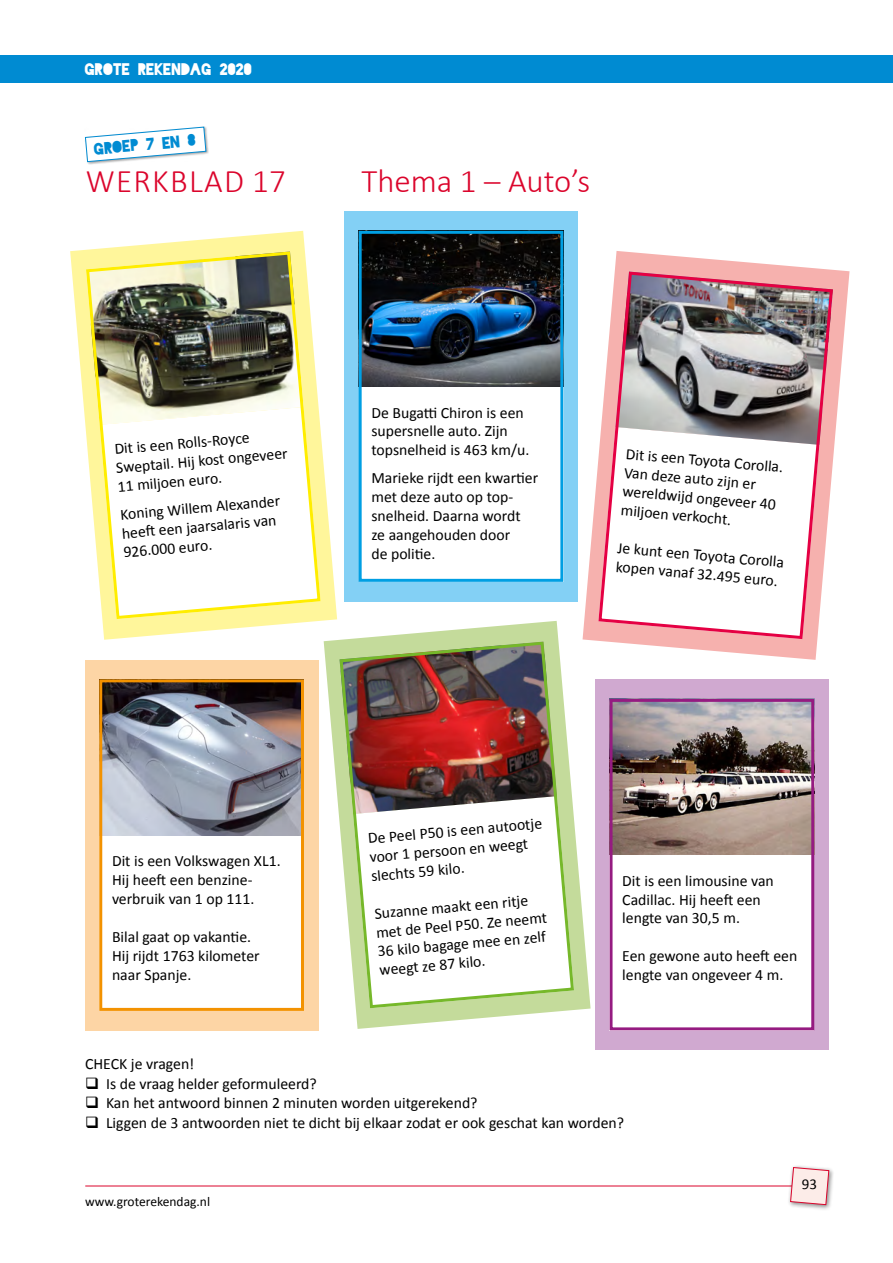
<style>
.page{position:relative;width:893px;height:1263px;background:#fff}
.page>*{position:absolute;margin:0;border:0;box-sizing:border-box;transform-origin:0 0}
.t1{font:300 33px "Calibri";color:#db052c}
.t2{font:300 33px "Calibri";letter-spacing:.04em;color:#db052c}
.t3{font:15.75px/18.9px "Calibri";color:#000}
.t4{font:15.75px "Blackout Midnight";color:#fff}
.t5{font:15.75px "Blackout Midnight";color:#008bd2}
.t6{font:15px "Calibri";color:#000}
.t7{font:13.5px "Calibri";color:#000}
</style>
<div class="page">
<hr style="left:85px;top:1185px;width:715px;height:1px;background:#db052c">
<div style="left:787px;top:1164px;width:47px;height:47px;background:#000;opacity:.5"></div>
<svg style="left:790px;top:1167px;width:40px;height:38px;background:#f1d2d2"></svg>
<div style="left:0;top:55px;width:893px;height:27px;background:#008bd2"></div>
<div style="left:85px;top:126px;width:124px;height:39px;background:#000;opacity:.35"></div>
<svg style="left:85px;top:126px;width:122px;height:36px"></svg>
<svg style="left:70px;top:231px;width:267px;height:409px"></svg>
<svg style="left:84px;top:250px;width:238px;height:371px"></svg>
<svg style="left:584px;top:251px;width:265px;height:409px"></svg>
<svg style="left:597px;top:270px;width:238px;height:371px"></svg>
<svg style="left:324px;top:621px;width:267px;height:408px"></svg>
<img style="left:338px;top:640px;width:238px;height:370px">
<div style="left:85px;top:660px;width:234px;height:370px;background:#fdd5a5"></div>
<div style="left:99px;top:835px;width:205px;height:176px;background:#fff"></div>
<img style="left:103px;top:683px;width:197px;height:152px">
<div style="left:99px;top:679px;width:205px;height:332px;border:3px solid #f39200"></div>
<div style="left:595px;top:679px;width:234px;height:371px;background:#d0a9d0"></div>
<div style="left:609px;top:855px;width:205px;height:175px;background:#fff"></div>
<img style="left:613px;top:703px;width:197px;height:152px">
<div style="left:609px;top:699px;width:205px;height:331px;border:3px solid #951b81"></div>
<div style="left:344px;top:211px;width:234px;height:390px;background:#83d0f5"></div>
<div style="left:359px;top:387px;width:204px;height:195px;background:#fff"></div>
<img style="left:363px;top:235px;width:196px;height:152px">
<div style="left:359px;top:231px;width:204px;height:351px;border:3px solid #009fe3"></div>
<p class="t4" style="left:85px;top:62px;width:169px">GROTE REKENDAG 2020</p>
<p class="t5" style="left:94px;top:142px;width:104px;rotate:-5deg">GROEP 7 EN 8</p>
<h1 class="t2" style="left:86px;top:160px;width:202px">WERKBLAD 17</h1>
<h1 class="t1" style="left:361px;top:160px;width:230px">Thema 1 – Auto’s</h1>
<p class="t3" style="left:114px;top:440px;width:173px;rotate:-5deg">Dit is een Rolls-Royce<br>Sweptail. Hij kost ongeveer<br>11 miljoen euro.</p>
<p class="t3" style="left:119px;top:505px;width:162px;rotate:-5deg">Koning Willem Alexander heeft een jaarsalaris van<br>926.000 euro.</p>
<p class="t3" style="left:371px;top:403px;width:159px">De Bugatti Chiron is een supersnelle auto. Zijn topsnelheid is 463 km/u.</p>
<p class="t3" style="left:371px;top:469px;width:168px">Marieke rijdt een kwartier met deze auto op top&shy;snelheid. Daarna wordt ze aangehouden door<br>de politie.</p>
<p class="t3" style="left:627px;top:444px;width:159px;rotate:5deg">Dit is een Toyota Corolla.<br>Van deze auto zijn er wereldwijd ongeveer 40 miljoen verkocht.</p>
<p class="t3" style="left:618px;top:538px;width:169px;rotate:5deg">Je kunt een Toyota Corolla kopen vanaf 32.495 euro.</p>
<p class="t3" style="left:112px;top:851px;width:170px">Dit is een Volkswagen XL1.<br>Hij heeft een benzine&shy;verbruik van 1 op 111.</p>
<p class="t3" style="left:112px;top:927px;width:149px">Bilal gaat op vakantie.<br>Hij rijdt 1763 kilometer naar Spanje.</p>
<p class="t3" style="left:367px;top:829px;width:176px;rotate:-5deg">De Peel P50 is een autootje voor 1 persoon en weegt slechts 59 kilo.</p>
<p class="t3" style="left:374px;top:904px;width:173px;rotate:-5deg">Suzanne maakt een ritje met de Peel P50. Ze neemt<br>36 kilo bagage mee en zelf weegt ze 87 kilo.</p>
<p class="t3" style="left:622px;top:871px;width:153px">Dit is een limousine van<br>Cadillac. Hij heeft een lengte van 30,5 m.</p>
<p class="t3" style="left:622px;top:946px;width:177px">Een gewone auto heeft een lengte van ongeveer 4 m.</p>
<p class="t3" style="left:85px;top:1055px;width:111px">CHECK je vragen!</p>
<p class="t3" style="left:85px;top:1074px;width:233px">❑ Is de vraag helder geformuleerd?</p>
<p class="t3" style="left:85px;top:1094px;width:394px">❑ Kan het antwoord binnen 2 minuten worden uitgerekend?</p>
<p class="t3" style="left:85px;top:1113px;width:541px">❑ Liggen de 3 antwoorden niet te dicht bij elkaar zodat er ook geschat kan worden?</p>
<p class="t7" style="left:85px;top:1193px;width:127px">www.groterekendag.nl</p>
<p class="t6" style="left:802px;top:1174px;width:17px">93</p>
</div>
